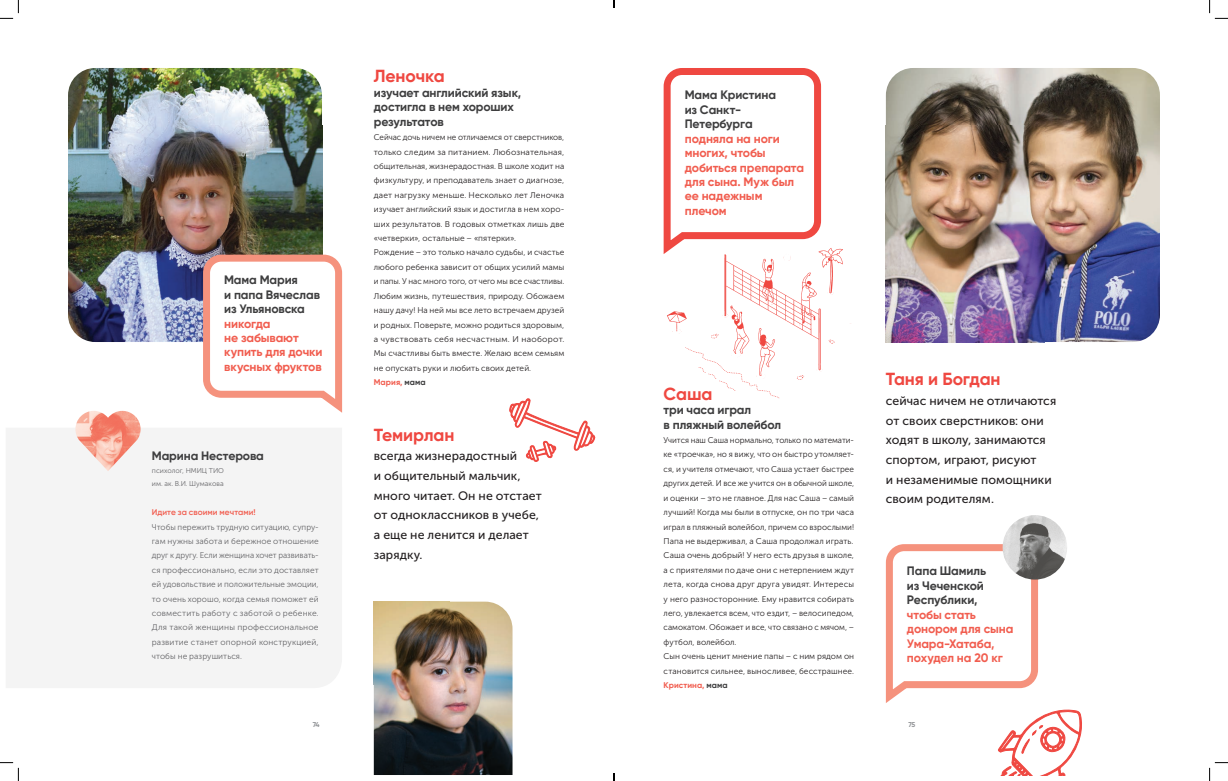
<style>
.page{position:relative;width:1228px;height:781px;background:#fff}
.page>*{position:absolute;margin:0;border:0;box-sizing:border-box;transform-origin:0 0}
.t1{font:700 17.5px "Gilroy";letter-spacing:-.005em;color:#ef4841}
.t2{font:12.25px/19.7px "Museo Sans Cyrl 500";letter-spacing:.005em;color:#231f20}
.t3{font:700 12.25px/14.4px "Gilroy";letter-spacing:-.01em;color:#3e3e3f}
.t4{font:700 12.25px/14.4px "Gilroy";letter-spacing:-.01em;color:#f15d4f}
.t5{font:8.31px/14.4px "Museo Sans Cyrl 300";letter-spacing:.005em;color:#231f20}
.t6{font:8.31px/14.4px "Museo Sans Cyrl 300";letter-spacing:.015em;color:#636366;text-align:justify}
.t7{font:700 8.31px "Gilroy";letter-spacing:.005em;color:#f15d4f}
.t8{font:600 8.31px "Gilroy";letter-spacing:.005em;color:#f15d4f}
.t9{font:7px/12.9px "Museo Sans Cyrl 300";letter-spacing:.005em;color:#636366}
.t10{font:700 7px "Gilroy";color:#939598}
.s1{color:#3e3e3f}
</style>
<div class="page">
<img style="left:68px;top:68px;width:254px;height:274px">
<svg style="left:663px;top:68px;width:159px;height:186px"></svg>
<img style="left:374px;top:602px;width:138px;height:173px">
<img style="left:374px;top:602px;width:75px;height:82px">
<img style="left:247px;top:126px;width:75px;height:125px">
<svg style="left:199px;top:251px;width:144px;height:162px"></svg>
<div style="left:6px;top:428px;width:336px;height:260px;background:#f4f4f4"></div>
<img style="left:75px;top:411px;width:66px;height:60px">
<img style="left:885px;top:68px;width:274px;height:274px">
<img style="left:885px;top:126px;width:159px;height:216px">
<img style="left:1002px;top:515px;width:65px;height:64px;border-radius:32px">
<svg style="left:509px;top:398px;width:86px;height:64px"></svg>
<img style="left:666px;top:239px;width:185px;height:160px">
<svg style="left:885px;top:541px;width:197px;height:234px"></svg>
<svg style="left:0;top:0;width:19px;height:19px"></svg>
<svg style="left:0;top:762px;width:19px;height:19px"></svg>
<svg style="left:1209px;top:0;width:18px;height:19px"></svg>
<svg style="left:1209px;top:762px;width:18px;height:19px"></svg>
<svg style="left:613px;top:0;width:2px;height:8px"></svg>
<svg style="left:613px;top:773px;width:2px;height:8px"></svg>
<h2 class="t3" style="left:224px;top:273px;width:97px">Мама Мария<br>и папа Вячеслав из Ульяновска</h2>
<h2 class="t4" style="left:224px;top:316px;width:100px">никогда<br>не забывают купить для дочки вкусных фруктов</h2>
<h2 class="t3" style="left:152px;top:449px;width:114px">Марина Нестерова</h2>
<p class="t9" style="left:152px;top:464px;width:74px">психолог, НМИЦ ТИО им. ак. В.И. Шумакова</p>
<p class="t8" style="left:152px;top:507px;width:105px">Идите за своими мечтами!</p>
<p class="t6" style="left:152px;top:519px;width:168px">Чтобы пережить трудную ситуацию, супру&shy;гам нужны забота и бережное отношение друг к другу. Если женщина хочет развивать&shy;ся профессионально, если это доставляет ей удовольствие и положительные эмоции, то очень хорошо, когда семья поможет ей совместить работу с заботой о ребенке.<br>Для такой женщины профессиональное развитие станет опорной конструкцией, чтобы не разрушиться.</p>
<h1 class="t1" style="left:374px;top:65px;width:72px">Леночка</h1>
<h2 class="t3" style="left:374px;top:85px;width:149px">изучает английский язык, достигла в нем хороших результатов</h2>
<p class="t5" style="left:374px;top:130px;width:192px">Сейчас дочь ничем не отличаемся от сверстников, только следим за питанием. Любознательная, общительная, жизнерадостная. В школе ходит на физкультуру, и преподаватель знает о диагнозе, дает нагрузку меньше. Несколько лет Леночка изучает английский язык и достигла в нем хоро&shy;ших результатов. В годовых отметках лишь две «четверки», остальные – «пятерки».<br>Рождение – это только начало судьбы, и счастье любого ребенка зависит от общих усилий мамы и папы. У нас много того, от чего мы все счастливы.<br>Любим жизнь, путешествия, природу. Обожаем нашу дачу! На ней мы все лето встречаем друзей и родных. Поверьте, можно родиться здоровым, а чувствовать себя несчастным. И наоборот.<br>Мы счастливы быть вместе. Желаю всем семьям не опускать руки и любить своих детей.</p>
<p class="t7" style="left:374px;top:377px;width:53px">Мария, <span class="s1">мама</span></p>
<h1 class="t1" style="left:374px;top:424px;width:82px">Темирлан</h1>
<h2 class="t2" style="left:374px;top:446px;width:169px">всегда жизнерадостный<br>и общительный мальчик, много читает. Он не отстает от одноклассников в учебе, а еще не ленится и делает зарядку.</h2>
<h2 class="t3" style="left:684px;top:88px;width:93px">Мама Кристина из Санкт-<br>Петербурга</h2>
<h2 class="t4" style="left:684px;top:131px;width:121px">подняла на ноги многих, чтобы добиться препарата для сына. Муж был ее надежным плечом</h2>
<h1 class="t1" style="left:663px;top:383px;width:50px">Саша</h1>
<h2 class="t3" style="left:663px;top:402px;width:119px">три часа играл<br>в пляжный волейбол</h2>
<p class="t5" style="left:663px;top:433px;width:192px">Учится наш Саша нормально, только по математи&shy;ке «троечка», но я вижу, что он быстро утомляет&shy;ся, и учителя отмечают, что Саша устает быстрее других детей. И все же учится он в обычной школе, и оценки – это не главное. Для нас Саша – самый лучший! Когда мы были в отпуске, он по три часа играл в пляжный волейбол, причем со взрослыми!<br>Папа не выдерживал, а Саша продолжал играть.<br>Саша очень добрый! У него есть друзья в школе, а с приятелями по даче они с нетерпением ждут лета, когда снова друг друга увидят. Интересы у него разносторонние. Ему нравится собирать лего, увлекается всем, что ездит, – велосипедом, самокатом. Обожает и все, что связано с мячом, – футбол, волейбол.<br>Сын очень ценит мнение папы – с ним рядом он становится сильнее, выносливее, бесстрашнее.</p>
<p class="t7" style="left:663px;top:680px;width:66px">Кристина, <span class="s1">мама</span></p>
<h1 class="t1" style="left:885px;top:368px;width:116px">Таня и Богдан</h1>
<h2 class="t2" style="left:885px;top:391px;width:172px">сейчас ничем не отличаются от своих сверстников: они ходят в школу, занимаются спортом, играют, рисуют<br>и незаменимые помощники своим родителям.</h2>
<h2 class="t3" style="left:906px;top:564px;width:81px">Папа Шамиль из Чеченской<br>Республики,</h2>
<h2 class="t4" style="left:906px;top:607px;width:108px">чтобы стать донором для сына<br>Умара-Хатаба, похудел на 20 кг</h2>
<p class="t10" style="left:313px;top:720px;width:8px">74</p>
<p class="t10" style="left:908px;top:720px;width:8px">75</p>
</div>
